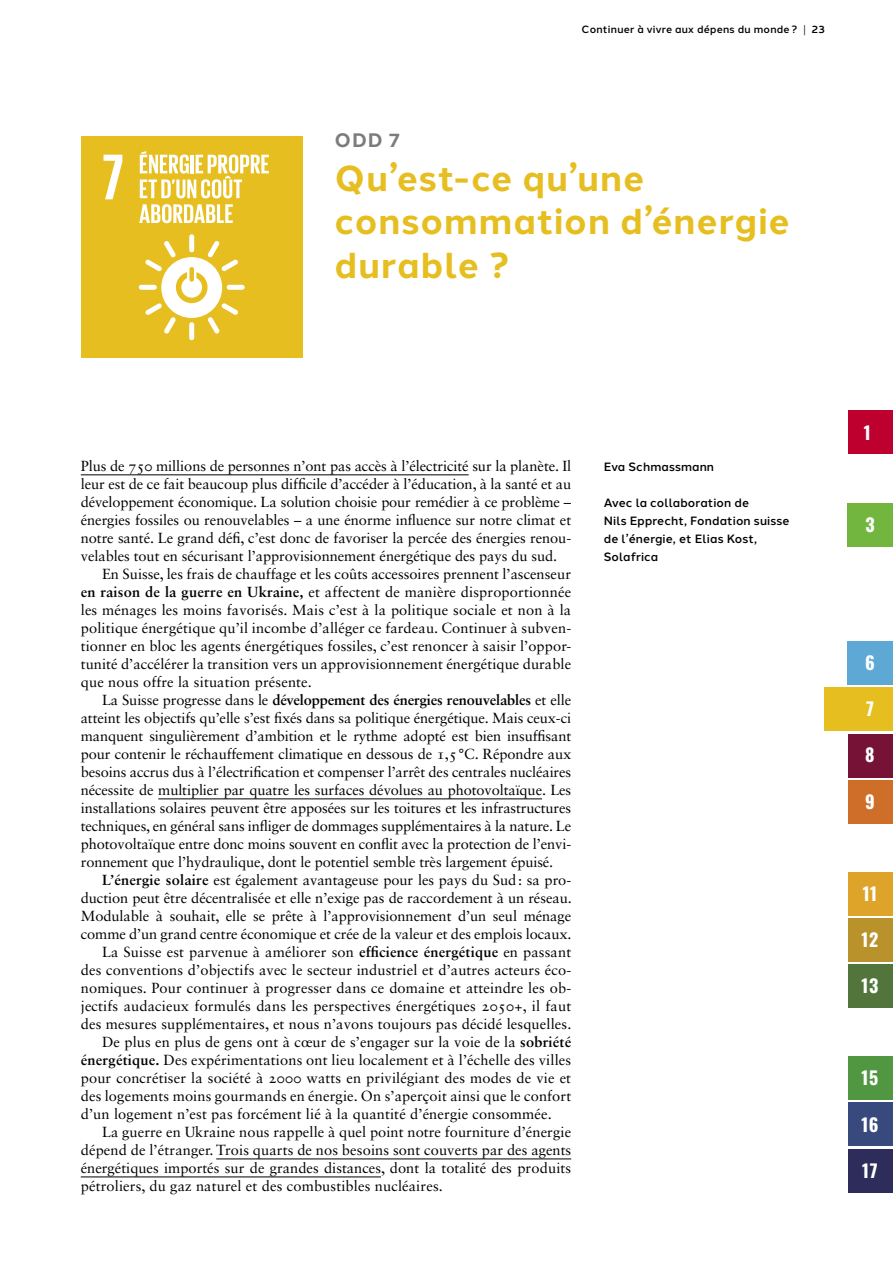
<style>
.page{position:relative;width:893px;height:1263px;background:#fff}
.page>*{position:absolute;margin:0;border:0;box-sizing:border-box;transform-origin:0 0}
._01_Haupttitel__FARB{font:700 36px/43.5px "Halcom";letter-spacing:.025em;color:#e6be1f}
._01_SDG_Nummerierung{font:700 19.5px "Halcom";color:#7c7c7c}
.t1{font:700 18px "Oswald";letter-spacing:.03em;color:#fff}
._03_Lauftext_mEinzug{font:14.7px/18px "Sabon LT Std";letter-spacing:.01em;color:#000;text-align:justify}
._03_Lauftext_oEinzug{font:14.7px/18px "Sabon LT Std";letter-spacing:-.005em;color:#000;text-align:justify}
._02_Autorin_und_Name{font:500 12px/18px "Halcom";letter-spacing:.01em;color:#000}
.t2{font:500 10.5px "Halcom";letter-spacing:.02em;color:#000}
.s1{font-weight:400}
.s2{font-weight:700}
</style>
<div class="page">
<div style="left:848px;top:411px;width:45px;height:43px;background:#be002e"></div>
<div style="left:848px;top:734px;width:45px;height:43px;background:#761235"></div>
<div style="left:848px;top:781px;width:45px;height:43px;background:#ce6e28"></div>
<div style="left:848px;top:965px;width:45px;height:43px;background:#51753a"></div>
<div style="left:848px;top:1057px;width:45px;height:43px;background:#519640"></div>
<div style="left:848px;top:872px;width:45px;height:43px;background:#dda429"></div>
<div style="left:848px;top:918px;width:45px;height:43px;background:#ba922c"></div>
<div style="left:848px;top:1103px;width:45px;height:43px;background:#38497e"></div>
<div style="left:848px;top:1149px;width:45px;height:43px;background:#2e2c5b"></div>
<div style="left:848px;top:641px;width:45px;height:43px;background:#5ea8d6"></div>
<div style="left:848px;top:503px;width:45px;height:43px;background:#73b63f"></div>
<div style="left:825px;top:687px;width:68px;height:43px;background:#e6be1f"></div>
<img style="left:81px;top:136px;width:221px;height:222px">
<hr style="left:81px;top:475px;width:388px;height:1px;background:#000">
<hr style="left:158px;top:799px;width:384px;height:1px;background:#000">
<hr style="left:216px;top:1159px;width:355px;height:1px;background:#000">
<hr style="left:81px;top:1177px;width:300px;height:1px;background:#000">
<p class="t2" style="left:582px;top:21px;width:245px">Continuer à vivre aux dépens du monde ? <span class="s1">|</span> 23</p>
<p class="_01_SDG_Nummerierung" style="left:334px;top:125px;width:67px">ODD 7</p>
<p class="_01_Haupttitel__FARB" style="left:334px;top:154px;width:457px">Qu’est-ce qu’une consommation d’énergie durable ?</p>
<p class="_03_Lauftext_oEinzug" style="left:81px;top:457px;width:492px">Plus de 750 millions de personnes n’ont pas accès à l’électricité sur la planète. Il leur est de ce fait beaucoup plus difficile d’accéder à l’éducation, à la santé et au développement économique. La solution choisie pour remédier à ce problème – énergies fossiles ou renouvelables – a une énorme influence sur notre climat et notre santé. Le grand défi, c’est donc de favoriser la percée des énergies renou&shy;velables tout en sécurisant l’approvisionnement énergétique des pays du sud.</p>
<p class="_03_Lauftext_mEinzug" style="left:81px;top:565px;width:492px;text-indent:21px">En Suisse, les frais de chauffage et les coûts accessoires prennent l’ascenseur <span class="s2">en raison de la guerre en Ukraine,</span> et affectent de manière disproportionnée les ménages les moins favorisés. Mais c’est à la politique sociale et non à la politique énergétique qu’il incombe d’alléger ce fardeau. Continuer à subven&shy;tionner en bloc les agents énergétiques fossiles, c’est renoncer à saisir l’oppor&shy;tunité d’accélérer la transition vers un approvisionnement énergétique durable que nous offre la situation présente.</p>
<p class="_03_Lauftext_mEinzug" style="left:81px;top:691px;width:492px;text-indent:21px">La Suisse progresse dans le <span class="s2">développement des énergies renouvelables</span> et elle atteint les objectifs qu’elle s’est fixés dans sa politique énergétique. Mais ceux-ci manquent singulièrement d’ambition et le rythme adopté est bien insuffisant pour contenir le réchauffement climatique en dessous de 1,5°C. Répondre aux besoins accrus dus à l’électrification et compenser l’arrêt des centrales nucléaires nécessite de multiplier par quatre les surfaces dévolues au photovoltaïque. Les installations solaires peuvent être apposées sur les toitures et les infrastructures techniques, en général sans infliger de dommages supplémentaires à la nature. Le photovoltaïque entre donc moins souvent en conflit avec la protection de l’envi&shy;ronnement que l’hydraulique, dont le potentiel semble très largement épuisé.</p>
<p class="_03_Lauftext_mEinzug" style="left:81px;top:871px;width:492px;text-indent:21px"><span class="s2">L’énergie solaire</span> est également avantageuse pour les pays du Sud: sa pro&shy;duction peut être décentralisée et elle n’exige pas de raccordement à un réseau.<br>Modulable à souhait, elle se prête à l’approvisionnement d’un seul ménage comme d’un grand centre économique et crée de la valeur et des emplois locaux.</p>
<p class="_03_Lauftext_mEinzug" style="left:81px;top:943px;width:492px;text-indent:21px">La Suisse est parvenue à améliorer son <span class="s2">efficience énergétique</span> en passant des conventions d’objectifs avec le secteur industriel et d’autres acteurs éco&shy;nomiques. Pour continuer à progresser dans ce domaine et atteindre les ob&shy;jectifs audacieux formulés dans les perspectives énergétiques 2050+, il faut des mesures supplémentaires, et nous n’avons toujours pas décidé lesquelles.</p>
<p class="_03_Lauftext_mEinzug" style="left:81px;top:1033px;width:492px;text-indent:21px">De plus en plus de gens ont à cœur de s’engager sur la voie de la <span class="s2">sobriété énergétique.</span> Des expérimentations ont lieu localement et à l’échelle des villes pour concrétiser la société à 2000 watts en privilégiant des modes de vie et des logements moins gourmands en énergie. On s’aperçoit ainsi que le confort d’un logement n’est pas forcément lié à la quantité d’énergie consommée.</p>
<p class="_03_Lauftext_mEinzug" style="left:81px;top:1123px;width:492px;text-indent:21px">La guerre en Ukraine nous rappelle à quel point notre fourniture d’énergie dépend de l’étranger. Trois quarts de nos besoins sont couverts par des agents énergétiques importés sur de grandes distances, dont la totalité des produits pétroliers, du gaz naturel et des combustibles nucléaires.</p>
<p class="_02_Autorin_und_Name" style="left:604px;top:457px;width:112px">Eva Schmassmann</p>
<p class="_02_Autorin_und_Name" style="left:604px;top:493px;width:187px">Avec la collaboration de<br>Nils Epprecht, Fondation suisse de l’énergie, et Elias Kost,<br>Solafrica</p>
<p class="t1" style="left:864px;top:423px;width:9px">1</p>
<p class="t1" style="left:865px;top:515px;width:11px">3</p>
<p class="t1" style="left:865px;top:653px;width:11px">6</p>
<p class="t1" style="left:866px;top:700px;width:9px">7</p>
<p class="t1" style="left:865px;top:746px;width:11px">8</p>
<p class="t1" style="left:865px;top:792px;width:11px">9</p>
<p class="t1" style="left:863px;top:884px;width:16px">11</p>
<p class="t1" style="left:861px;top:930px;width:18px">12</p>
<p class="t1" style="left:861px;top:976px;width:18px">13</p>
<p class="t1" style="left:862px;top:1069px;width:18px">15</p>
<p class="t1" style="left:861px;top:1115px;width:19px">16</p>
<p class="t1" style="left:862px;top:1161px;width:17px">17</p>
</div>
